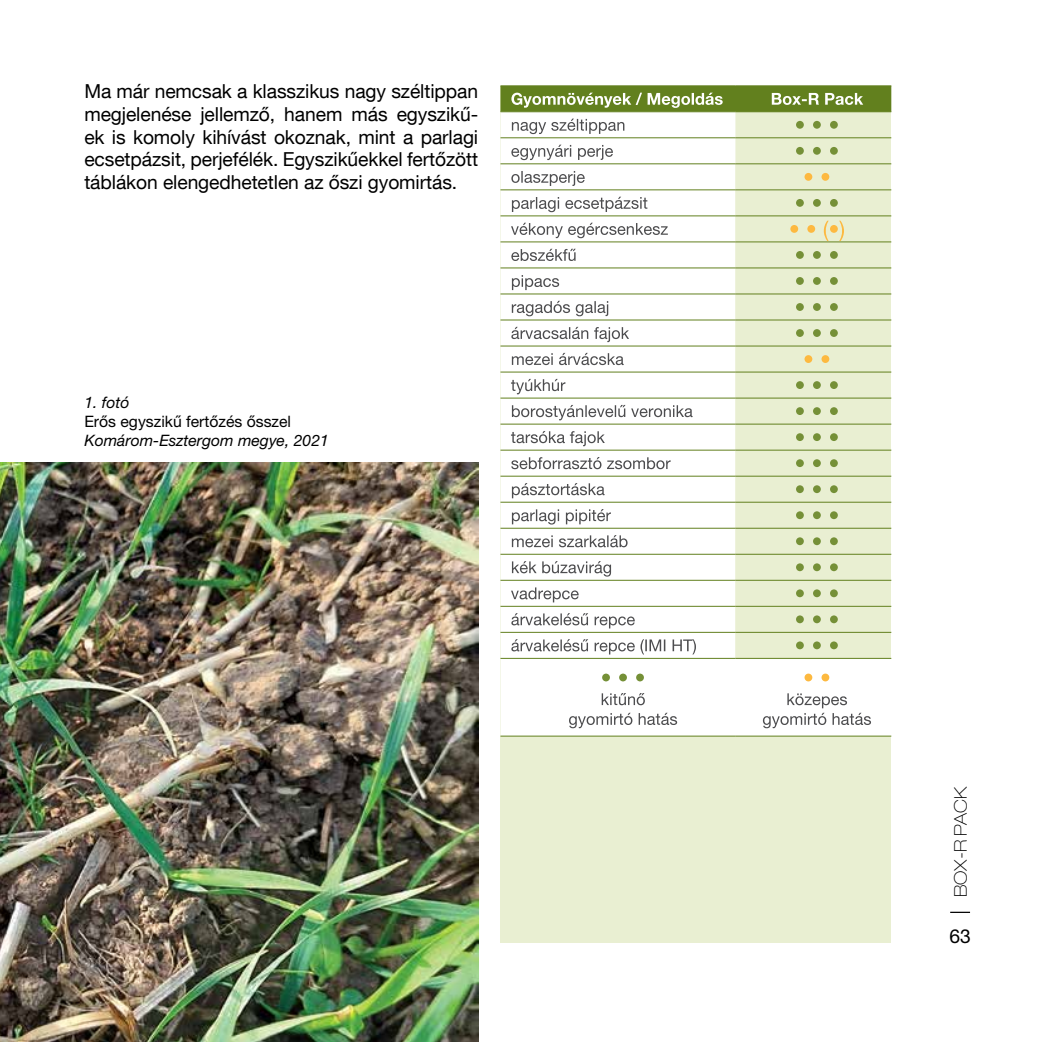
<style>
.page{position:relative;width:1042px;height:1042px;background:#fff}
.page>*{position:absolute;margin:0;border:0;box-sizing:border-box;transform-origin:0 0}
.t1{font:19.25px/22.8px "Helvetica Neue LT Com";letter-spacing:-.005em;color:#000;text-align:justify}
.t2{font:19.25px "Helvetica Neue LT Pro";color:#000}
.t3{font:100 expanded 17.5px "Helvetica Neue LT Pro";color:#000}
.t4{font:italic 15.75px "Helvetica Neue LT Pro";color:#000}
.t5{font:15.75px "Helvetica Neue LT Pro";color:#000}
</style>
<div class="page">
<hr style="left:950px;top:911px;width:20px;height:2px;background:#000">
<div style="left:500px;top:86px;width:391px;height:857px;background:#e9efd2"></div>
<svg style="left:500px;top:112px;width:391px;height:623px;fill:#fff"></svg>
<hr style="left:500px;top:85px;width:235px;height:1px;background:#62801e">
<hr style="left:735px;top:85px;width:156px;height:1px;background:#62801e">
<hr style="left:500px;top:137px;width:235px;height:1px;background:#62801e">
<hr style="left:735px;top:137px;width:156px;height:1px;background:#62801e">
<hr style="left:500px;top:163px;width:235px;height:1px;background:#62801e">
<hr style="left:735px;top:163px;width:156px;height:1px;background:#62801e">
<hr style="left:500px;top:189px;width:235px;height:1px;background:#62801e">
<hr style="left:735px;top:189px;width:156px;height:1px;background:#62801e">
<hr style="left:500px;top:215px;width:235px;height:1px;background:#62801e">
<hr style="left:735px;top:215px;width:156px;height:1px;background:#62801e">
<hr style="left:500px;top:241px;width:235px;height:1px;background:#62801e">
<hr style="left:735px;top:241px;width:156px;height:1px;background:#62801e">
<hr style="left:500px;top:267px;width:235px;height:1px;background:#62801e">
<hr style="left:735px;top:267px;width:156px;height:1px;background:#62801e">
<hr style="left:500px;top:293px;width:235px;height:1px;background:#62801e">
<hr style="left:735px;top:293px;width:156px;height:1px;background:#62801e">
<hr style="left:500px;top:319px;width:235px;height:1px;background:#62801e">
<hr style="left:735px;top:319px;width:156px;height:1px;background:#62801e">
<hr style="left:500px;top:345px;width:235px;height:1px;background:#62801e">
<hr style="left:735px;top:345px;width:156px;height:1px;background:#62801e">
<hr style="left:500px;top:372px;width:235px;height:1px;background:#62801e">
<hr style="left:735px;top:372px;width:156px;height:1px;background:#62801e">
<hr style="left:500px;top:398px;width:235px;height:1px;background:#62801e">
<hr style="left:735px;top:398px;width:156px;height:1px;background:#62801e">
<hr style="left:500px;top:424px;width:235px;height:1px;background:#62801e">
<hr style="left:735px;top:424px;width:156px;height:1px;background:#62801e">
<hr style="left:500px;top:450px;width:235px;height:1px;background:#62801e">
<hr style="left:735px;top:450px;width:156px;height:1px;background:#62801e">
<hr style="left:500px;top:476px;width:235px;height:1px;background:#62801e">
<hr style="left:735px;top:476px;width:156px;height:1px;background:#62801e">
<hr style="left:500px;top:502px;width:235px;height:1px;background:#62801e">
<hr style="left:735px;top:502px;width:156px;height:1px;background:#62801e">
<hr style="left:500px;top:528px;width:235px;height:1px;background:#62801e">
<hr style="left:735px;top:528px;width:156px;height:1px;background:#62801e">
<hr style="left:500px;top:554px;width:235px;height:1px;background:#62801e">
<hr style="left:735px;top:554px;width:156px;height:1px;background:#62801e">
<hr style="left:500px;top:580px;width:235px;height:1px;background:#62801e">
<hr style="left:735px;top:580px;width:156px;height:1px;background:#62801e">
<hr style="left:500px;top:606px;width:235px;height:1px;background:#62801e">
<hr style="left:735px;top:606px;width:156px;height:1px;background:#62801e">
<hr style="left:500px;top:632px;width:235px;height:1px;background:#62801e">
<hr style="left:735px;top:632px;width:156px;height:1px;background:#62801e">
<hr style="left:500px;top:658px;width:235px;height:1px;background:#62801e">
<hr style="left:735px;top:658px;width:156px;height:1px;background:#62801e">
<hr style="left:500px;top:735px;width:235px;height:1px;background:#62801e">
<hr style="left:735px;top:735px;width:156px;height:1px;background:#62801e">
<svg style="left:500px;top:86px;width:391px;height:26px;background:#799340"></svg>
<svg style="left:512px;top:119px;width:112px;height:15px;background:#d2d2d2"></svg>
<svg style="left:796px;top:121px;width:42px;height:8px"></svg>
<svg style="left:511px;top:145px;width:102px;height:15px;background:#d3d3d3"></svg>
<svg style="left:796px;top:147px;width:42px;height:8px"></svg>
<svg style="left:511px;top:171px;width:74px;height:15px"></svg>
<svg style="left:804px;top:173px;width:25px;height:8px"></svg>
<svg style="left:512px;top:197px;width:135px;height:15px;background:#d1d1d2"></svg>
<svg style="left:796px;top:199px;width:42px;height:8px"></svg>
<svg style="left:511px;top:223px;width:157px;height:15px;background:#d4d4d5"></svg>
<svg style="left:790px;top:221px;width:54px;height:20px"></svg>
<svg style="left:511px;top:249px;width:65px;height:12px"></svg>
<svg style="left:796px;top:251px;width:42px;height:8px"></svg>
<svg style="left:512px;top:275px;width:47px;height:15px"></svg>
<svg style="left:796px;top:277px;width:42px;height:8px"></svg>
<svg style="left:512px;top:301px;width:96px;height:15px"></svg>
<svg style="left:796px;top:303px;width:42px;height:8px"></svg>
<svg style="left:511px;top:327px;width:118px;height:15px;background:#d3d3d4"></svg>
<svg style="left:796px;top:329px;width:42px;height:8px"></svg>
<svg style="left:512px;top:353px;width:112px;height:12px"></svg>
<svg style="left:804px;top:355px;width:25px;height:8px"></svg>
<svg style="left:511px;top:379px;width:54px;height:15px"></svg>
<svg style="left:796px;top:381px;width:42px;height:8px"></svg>
<svg style="left:512px;top:405px;width:180px;height:15px;background:#d4d4d5"></svg>
<svg style="left:796px;top:407px;width:42px;height:8px"></svg>
<svg style="left:511px;top:431px;width:94px;height:15px"></svg>
<svg style="left:796px;top:433px;width:42px;height:8px"></svg>
<svg style="left:511px;top:457px;width:159px;height:12px;background:#cbcbcb"></svg>
<svg style="left:796px;top:459px;width:42px;height:8px"></svg>
<svg style="left:512px;top:483px;width:92px;height:15px"></svg>
<svg style="left:796px;top:485px;width:42px;height:8px"></svg>
<svg style="left:512px;top:509px;width:99px;height:15px"></svg>
<svg style="left:796px;top:511px;width:42px;height:8px"></svg>
<svg style="left:512px;top:535px;width:115px;height:12px"></svg>
<svg style="left:796px;top:537px;width:42px;height:8px"></svg>
<svg style="left:512px;top:561px;width:99px;height:15px"></svg>
<svg style="left:796px;top:563px;width:42px;height:8px"></svg>
<svg style="left:511px;top:587px;width:68px;height:15px"></svg>
<svg style="left:796px;top:589px;width:42px;height:8px"></svg>
<svg style="left:511px;top:613px;width:124px;height:15px;background:#d3d3d4"></svg>
<svg style="left:796px;top:615px;width:42px;height:8px"></svg>
<svg style="left:511px;top:639px;width:185px;height:15px;background:#d4d4d4"></svg>
<svg style="left:796px;top:641px;width:42px;height:8px"></svg>
<svg style="left:602px;top:673px;width:42px;height:8px"></svg>
<svg style="left:602px;top:693px;width:43px;height:12px"></svg>
<svg style="left:569px;top:713px;width:108px;height:15px;background:#d3d3d4"></svg>
<svg style="left:804px;top:673px;width:25px;height:8px"></svg>
<svg style="left:763px;top:693px;width:108px;height:35px;background:#e1e1e1"></svg>
<img style="left:0;top:462px;width:478px;height:580px">
<p class="t1" style="left:84px;top:79px;width:395px">Ma már nemcsak a klasszikus nagy széltippan megjelenése jellemző, hanem más egyszikű&shy;ek is komoly kihívást okoznak, mint a parlagi ecsetpázsit, perjefélék. Egyszikűekkel fertőzött táblákon elengedhetetlen az őszi gyomirtás.</p>
<p class="t4" style="left:84px;top:393px;width:47px">1. fotó</p>
<p class="t5" style="left:84px;top:412px;width:208px">Erős egyszikű fertőzés ősszel</p>
<p class="t4" style="left:84px;top:430px;width:246px">Komárom-Esztergom megye, 2021</p>
<p class="t3" style="left:950px;top:897px;width:113px;rotate:-90deg">Box-R Pack</p>
<p class="t2" style="left:949px;top:924px;width:23px">63</p>
</div>
